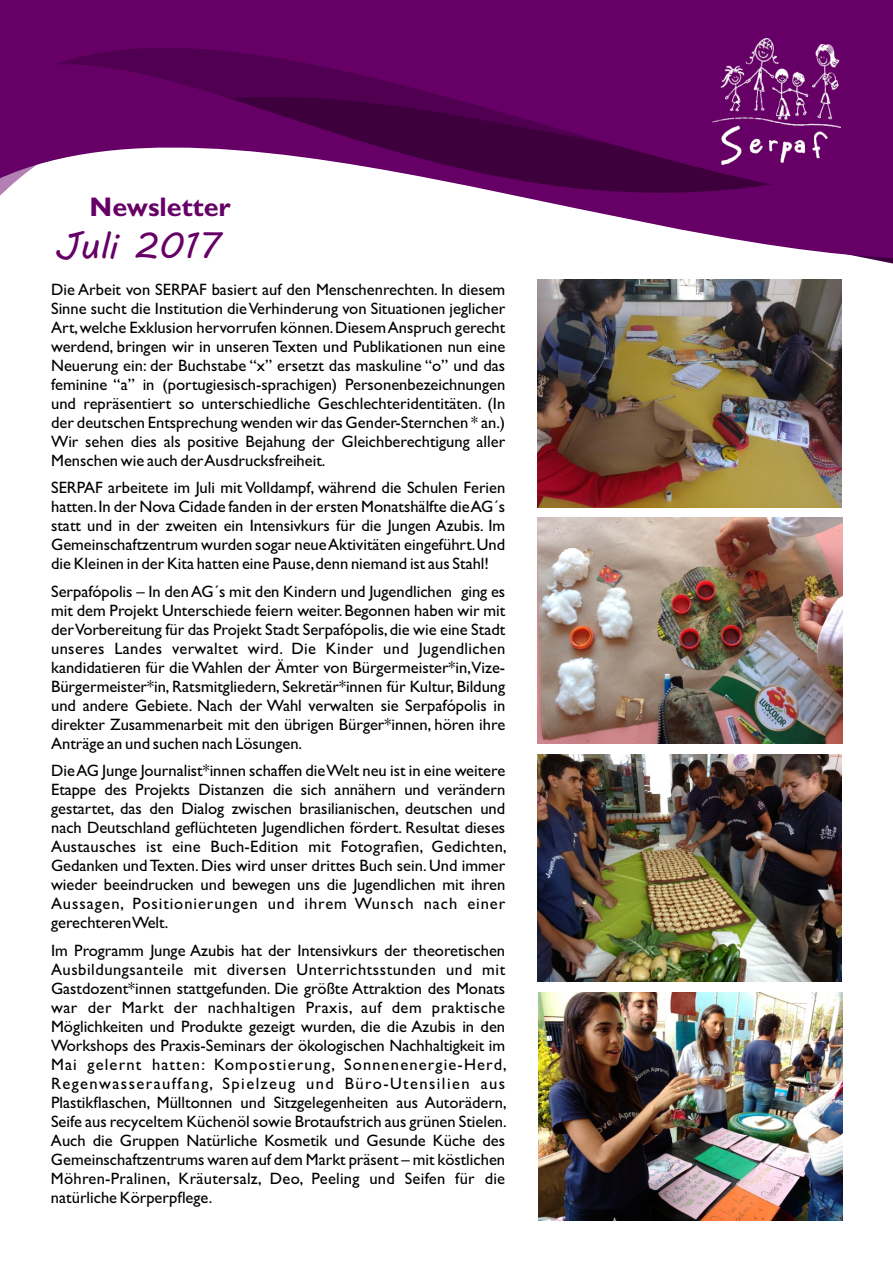
<style>
.page{position:relative;width:893px;height:1263px;background:#fff}
.page>*{position:absolute;margin:0;border:0;box-sizing:border-box;transform-origin:0 0}
.t1{font:36px "MV Boli";color:#606}
.t2{font:700 27px "Gill Sans";color:#606}
.t3{font:16.5px/19px "Gill Sans";color:#000;text-align:justify}
</style>
<div class="page">
<svg style="left:0;top:1px;width:893px;height:288px;fill:#606"></svg>
<img style="left:712px;top:39px;width:129px;height:126px">
<img style="left:538px;top:279px;width:304px;height:228px">
<img style="left:538px;top:754px;width:303px;height:228px">
<img style="left:538px;top:992px;width:304px;height:228px">
<img style="left:538px;top:518px;width:304px;height:225px">
<h2 class="t2" style="left:90px;top:197px;width:143px">Newsletter</h2>
<h1 class="t1" style="left:54px;top:232px;width:167px">Juli 2017</h1>
<p class="t3" style="left:51px;top:282px;width:456px">Die Arbeit von SERPAF basiert auf den Menschenrechten. In diesem Sinne sucht die Institution die Verhinderung von Situationen jeglicher Art,welche Exklusion hervorrufen können.Diesem Anspruch gerecht werdend, bringen wir in unseren Texten und Publikationen nun eine Neuerung ein: der Buchstabe “x” ersetzt das maskuline “o” und das feminine “a” in (portugiesisch-sprachigen) Personenbezeichnungen und repräsentiert so unterschiedliche Geschlechteridentitäten. (In der deutschen Entsprechung wenden wir das Gender-Sternchen * an.)<br>Wir sehen dies als positive Bejahung der Gleichberechtigung aller Menschen wie auch der Ausdrucksfreiheit.</p>
<p class="t3" style="left:51px;top:480px;width:456px">SERPAF arbeitete im Juli mit Volldampf, während die Schulen Ferien hatten.In der Nova Cidade fanden in der ersten Monatshälfte die AG´s statt und in der zweiten ein Intensivkurs für die Jungen Azubis. Im Gemeinschaftzentrum wurden sogar neue Aktivitäten eingeführt.Und die Kleinen in der Kita hatten eine Pause,denn niemand ist aus Stahl!</p>
<p class="t3" style="left:51px;top:583px;width:456px">Serpafópolis – In den AG´s mit den Kindern und Jugendlichen ging es mit dem Projekt Unterschiede feiern weiter.Begonnen haben wir mit der Vorbereitung für das Projekt Stadt Serpafópolis,die wie eine Stadt unseres Landes verwaltet wird. Die Kinder und Jugendlichen kandidatieren für die Wahlen der Ämter von Bürgermeister*in,Vize-Bürgermeister*in, Ratsmitgliedern, Sekretär*innen für Kultur, Bildung und andere Gebiete. Nach der Wahl verwalten sie Serpafópolis in direkter Zusammenarbeit mit den übrigen Bürger*innen, hören ihre Anträge an und suchen nach Lösungen.</p>
<p class="t3" style="left:51px;top:763px;width:457px">Die AG Junge Journalist*innen schaffen die Welt neu ist in eine weitere Etappe des Projekts Distanzen die sich annähern und verändern gestartet, das den Dialog zwischen brasilianischen, deutschen und nach Deutschland geflüchteten Jugendlichen fördert. Resultat dieses Austausches ist eine Buch-Edition mit Fotografien, Gedichten, Gedanken und Texten. Dies wird unser drittes Buch sein. Und immer wieder beeindrucken und bewegen uns die Jugendlichen mit ihren Aussagen, Positionierungen und ihrem Wunsch nach einer gerechteren Welt.</p>
<p class="t3" style="left:51px;top:942px;width:457px">Im Programm Junge Azubis hat der Intensivkurs der theoretischen Ausbildungsanteile mit diversen Unterrichtsstunden und mit Gastdozent*innen stattgefunden. Die größte Attraktion des Monats war der Markt der nachhaltigen Praxis, auf dem praktische Möglichkeiten und Produkte gezeigt wurden, die die Azubis in den Workshops des Praxis-Seminars der ökologischen Nachhaltigkeit im Mai gelernt hatten: Kompostierung, Sonnenenergie-Herd, Regenwasserauffang, Spielzeug und Büro-Utensilien aus Plastikflaschen, Mülltonnen und Sitzgelegenheiten aus Autorädern, Seife aus recyceltem Küchenöl sowie Brotaufstrich aus grünen Stielen.<br>Auch die Gruppen Natürliche Kosmetik und Gesunde Küche des Gemeinschaftzentrums waren auf dem Markt präsent – mit köstlichen Möhren-Pralinen, Kräutersalz, Deo, Peeling und Seifen für die natürliche Körperpflege.</p>
</div>
